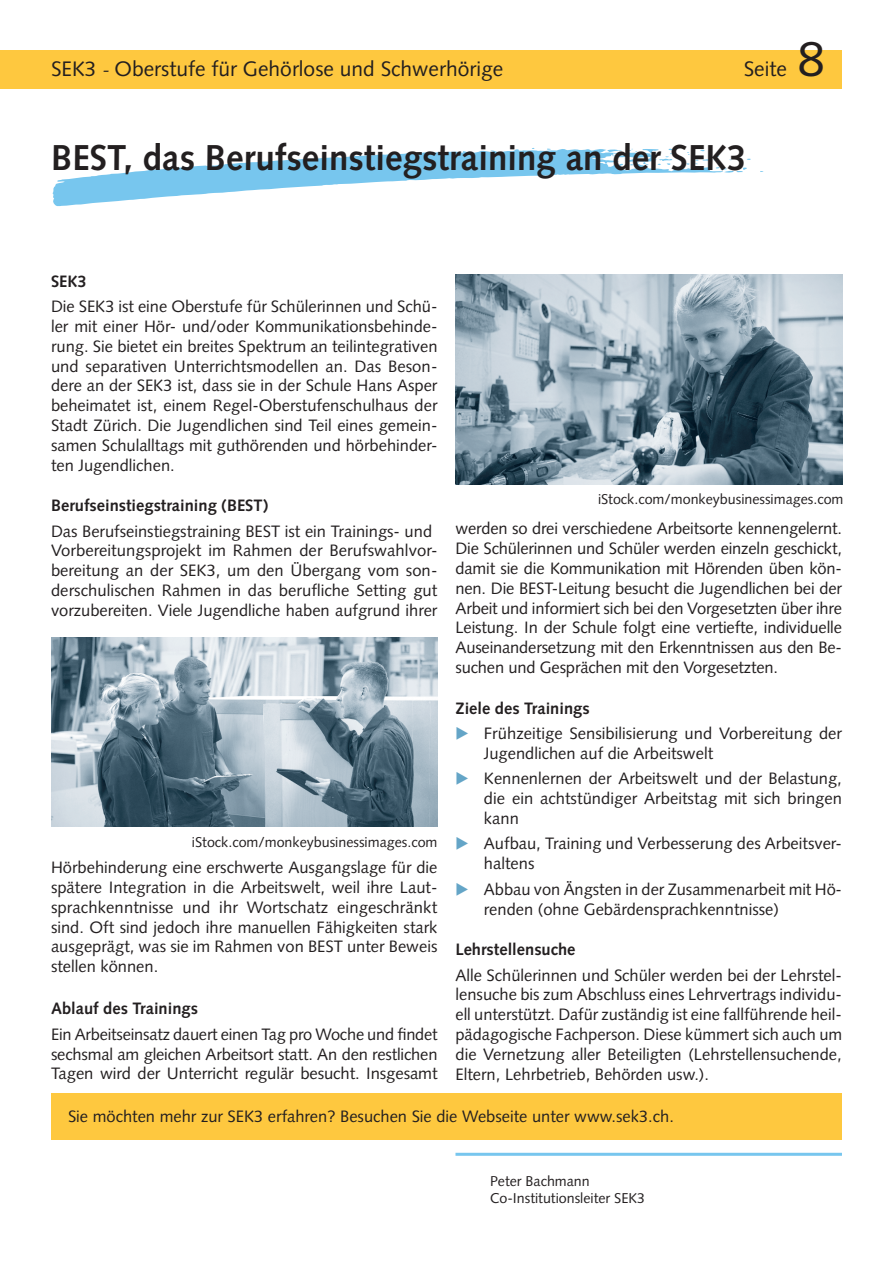
<style>
.page{position:relative;width:893px;height:1263px;background:#fff}
.page>*{position:absolute;margin:0;border:0;box-sizing:border-box;transform-origin:0 0}
.t1{font:49.5px "Syntax LT Pro";color:#231f20}
.t2{font:700 36px "Syntax LT Pro";color:#231f20}
.t3{font:21px "Syntax LT Pro";color:#231f20}
.t4{font:16.5px/19.8px "Syntax LT Pro";color:#231f20}
.t5{font:700 16.5px "Syntax LT Pro";color:#231f20}
.t6{font:14.25px/17.1px "Syntax LT Pro";color:#231f20}
.s1{font-family:"Minion Pro"}
.s2{font-weight:700}
.s3{color:#64a5c7}
</style>
<div class="page">
<div style="left:0;top:50px;width:842px;height:38px;background:#fec83f"></div>
<svg style="left:52px;top:147px;width:699px;height:59px"></svg>
<hr style="left:455px;top:1153px;width:387px;height:3px;background:#77c6ee">
<div style="left:51px;top:1093px;width:791px;height:46px;background:#fec83f"></div>
<img style="left:456px;top:274px;width:386px;height:211px">
<img style="left:51px;top:637px;width:386px;height:190px">
<p class="t3" style="left:51px;top:57px;width:454px">SEK3 <span class="s1">-</span> Oberstufe für Gehörlose und Schwerhörige</p>
<p class="t3" style="left:744px;top:57px;width:45px">Seite</p>
<h1 class="t1" style="left:797px;top:30px;width:29px">8</h1>
<h2 class="t2" style="left:51px;top:136px;width:697px">BEST, das Berufseinstiegstraining an der SEK3</h2>
<p class="t5" style="left:51px;top:271px;width:37px">SEK3</p>
<p class="t4" style="left:51px;top:297px;width:388px;text-align:justify">Die SEK3 ist eine Oberstufe für Schülerinnen und Schü&shy;ler mit einer Hör- und/oder Kommunikationsbehinde&shy;rung. Sie bietet ein breites Spektrum an teilintegrativen und separativen Unterrichtsmodellen an. Das Beson&shy;dere an der SEK3 ist, dass sie in der Schule Hans Asper beheimatet ist, einem Regel-Oberstufenschulhaus der Stadt Zürich. Die Jugendlichen sind Teil eines gemein&shy;samen Schulalltags mit guthörenden und hörbehinder&shy;ten Jugendlichen.</p>
<p class="t5" style="left:51px;top:496px;width:219px">Berufseinstiegstraining (BEST)</p>
<p class="t4" style="left:51px;top:521px;width:388px">Das Berufseinstiegstraining BEST ist ein Trainings- und Vorbereitungsprojekt im Rahmen der Berufswahlvor&shy;bereitung an der SEK3, um den Übergang vom son&shy;derschulischen Rahmen in das berufliche Setting gut vorzubereiten. Viele Jugendliche haben aufgrund ihrer</p>
<p class="t6" style="left:192px;top:833px;width:247px">iStock.com/monkeybusinessimages.com</p>
<p class="t4" style="left:51px;top:858px;width:388px;text-align:justify">Hörbehinderung eine erschwerte Ausgangslage für die spätere Integration in die Arbeitswelt, weil ihre Laut&shy;sprachkenntnisse und ihr Wortschatz eingeschränkt sind. Oft sind jedoch ihre manuellen Fähigkeiten stark ausgeprägt, was sie im Rahmen von BEST unter Beweis stellen können.</p>
<p class="t5" style="left:51px;top:999px;width:149px">Ablauf des Trainings</p>
<p class="t4" style="left:51px;top:1024px;width:388px;text-align:justify">Ein Arbeitseinsatz dauert einen Tag pro Woche und findet sechsmal am gleichen Arbeitsort statt. An den restlichen Tagen wird der Unterricht regulär besucht. Insgesamt</p>
<p class="t6" style="left:598px;top:490px;width:247px">iStock.com/monkeybusinessimages.com</p>
<p class="t4" style="left:455px;top:519px;width:388px;text-align:justify">werden so drei verschiedene Arbeitsorte kennengelernt.<br>Die Schülerinnen und Schüler werden einzeln geschickt, damit sie die Kommunikation mit Hörenden üben kön&shy;nen. Die BEST-Leitung besucht die Jugendlichen bei der Arbeit und informiert sich bei den Vorgesetzten über ihre Leistung. In der Schule folgt eine vertiefte, individuelle Auseinandersetzung mit den Erkenntnissen aus den Be&shy;suchen und Gesprächen mit den Vorgesetzten.</p>
<p class="t4" style="left:455px;top:695px;width:388px;line-height:25.5px"><span class="s2">Ziele des Trainings<br></span><span class="s3">▶</span> Frühzeitige Sensibilisierung und Vorbereitung der</p>
<p class="t4" style="left:455px;top:740px;width:388px;line-height:25.5px;text-indent:28px">Jugendlichen auf die Arbeitswelt<br><span class="s3">▶</span> Kennenlernen der Arbeitswelt und der Belastung,</p>
<p class="t4" style="left:484px;top:788px;width:360px">die ein achtstündiger Arbeitstag mit sich bringen kann</p>
<p class="t4" style="left:484px;top:834px;width:359px;text-indent:-28px"><span class="s3">▶</span> Aufbau, Training und Verbesserung des Arbeitsver&shy;haltens</p>
<p class="t4" style="left:484px;top:879px;width:360px;text-indent:-28px"><span class="s3">▶</span> Abbau von Ängsten in der Zusammenarbeit mit Hö&shy;renden (ohne Gebärdensprachkenntnisse)</p>
<p class="t5" style="left:455px;top:940px;width:122px">Lehrstellensuche</p>
<p class="t4" style="left:455px;top:965px;width:388px;text-align:justify">Alle Schülerinnen und Schüler werden bei der Lehrstel&shy;lensuche bis zum Abschluss eines Lehrvertrags individu&shy;ell unterstützt. Dafür zuständig ist eine fallführende heil&shy;pädagogische Fachperson. Diese kümmert sich auch um die Vernetzung aller Beteiligten (Lehrstellensuchende, Eltern, Lehrbetrieb, Behörden usw.).</p>
<p class="t4" style="left:68px;top:1107px;width:607px">Sie möchten mehr zur SEK3 erfahren? Besuchen Sie die Webseite unter www.sek3.ch.</p>
<p class="t6" style="left:490px;top:1173px;width:157px">Peter Bachmann<br>Co-Institutionsleiter SEK3</p>
</div>
